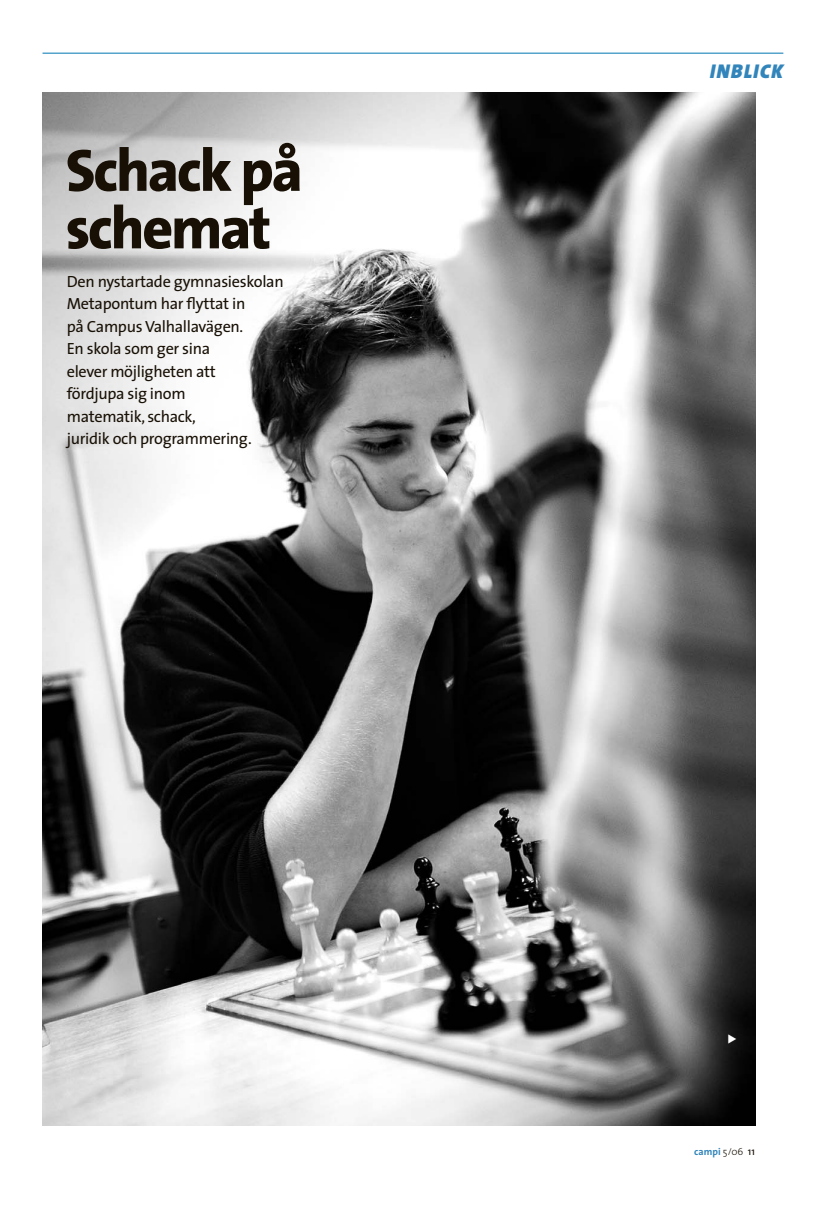
<style>
.page{position:relative;width:833px;height:1205px;background:#fff}
.page>*{position:absolute;margin:0;border:0;box-sizing:border-box;transform-origin:0 0}
.t1{font:800 60px/57.5px "The Sans";letter-spacing:-.04em;color:#181005}
.t2{font:italic 900 20px "The Sans";letter-spacing:.055em;color:#3285bb}
.t3{font:16.25px/22.5px "The Sans";letter-spacing:-.02em;color:#181005}
.t4{font:700 10px "The Sans";color:#3285bb}
.s1{font-weight:300;color:#181005}
.s2{font-weight:400;font-size:10.62px;color:#181005}
</style>
<div class="page">
<img style="left:43px;top:92px;width:712px;height:1033px">
<hr style="left:43px;top:53px;width:740px;height:1px;background:#0077b1">
<svg style="left:728px;top:1034px;width:8px;height:9px"></svg>
<h1 class="t1" style="left:66px;top:146px;width:239px">Schack på schemat</h1>
<p class="t3" style="left:67px;top:271px;width:218px">Den nystartade gymnasieskolan<br>Metapontum har flyttat in<br>på Campus Valhallavägen.<br>En skola som ger sina<br>elever möjligheten att<br>fördjupa sig inom<br>matematik, schack,<br>juridik och programmering.</p>
<p class="t2" style="left:709px;top:62px;width:75px">INBLICK</p>
<p class="t4" style="left:694px;top:1147px;width:62px">campi <span class="s1">5/06</span> <span class="s2">11</span></p>
</div>
